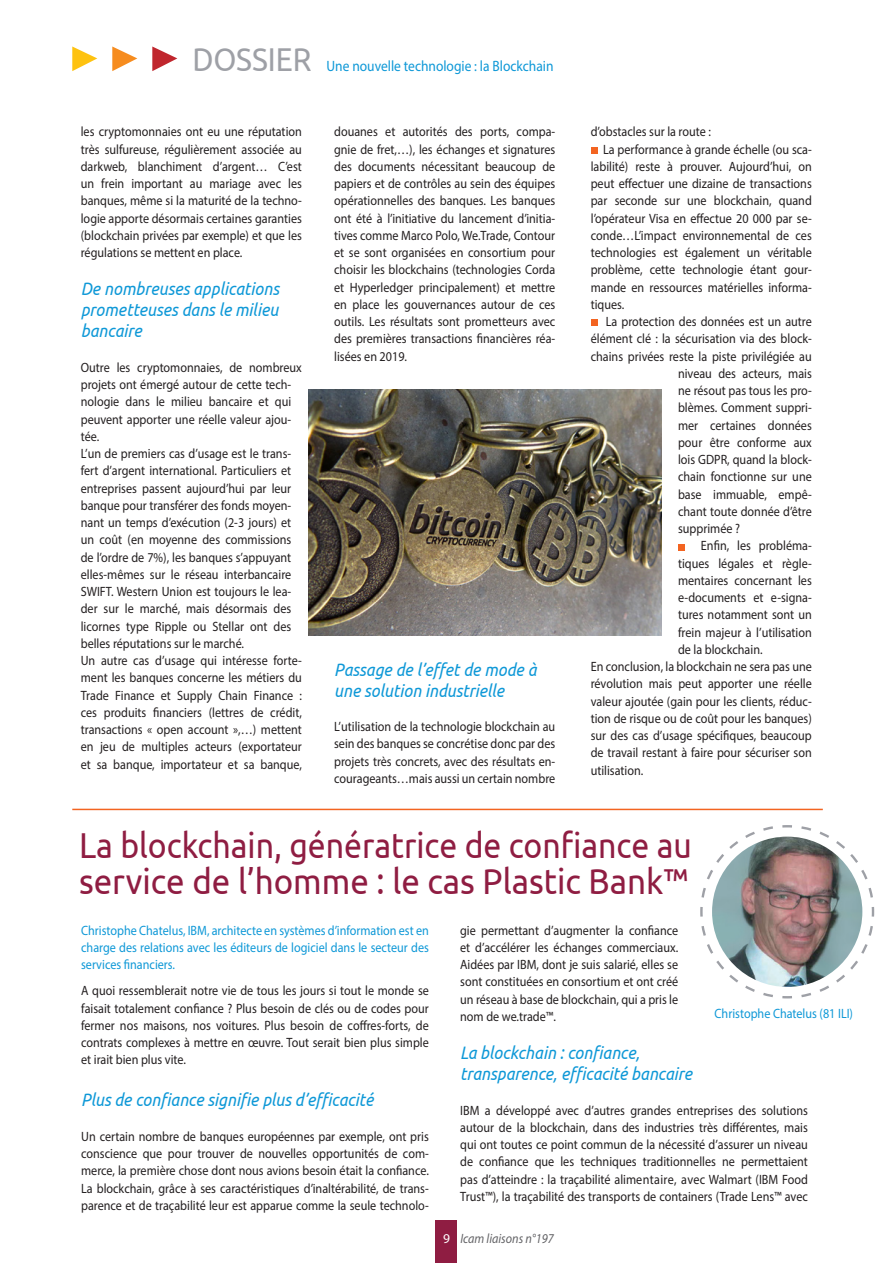
<style>
.page{position:relative;width:893px;height:1263px;background:#fff}
.page>*{position:absolute;margin:0;border:0;box-sizing:border-box;transform-origin:0 0}
.t1{font:36px "Ubuntu";color:#8f1d42;scale:.92 1}
.t2{font:33px "Ubuntu";color:#9ea0a6;scale:.9 1}
.t3{font:italic 18px/21px "Ubuntu";color:#0e98d7;scale:.9 1}
.t4{font:15px "Myriad Pro";color:#0e98d7;scale:.9 1}
.t5{font:13.5px/17.2px "Myriad Pro";color:#231f20;text-align:justify;scale:.9 1}
.t6{font:13.5px/17.2px "Myriad Pro";color:#0e98d7;text-align:justify;scale:.9 1}
.t7{font:italic 13.5px "Myriad Pro";color:#636366;scale:.9 1}
.t8{font:13.5px "Myriad Pro";color:#fff}
</style>
<div class="page">
<div style="left:436px;top:1220px;width:21px;height:43px;background:#8f1d42"></div>
<svg style="left:72px;top:47px;width:25px;height:24px"></svg>
<svg style="left:112px;top:47px;width:25px;height:24px"></svg>
<svg style="left:152px;top:47px;width:25px;height:24px"></svg>
<div style="left:591px;top:147px;width:6px;height:7px;background:#f36421"></div>
<div style="left:591px;top:319px;width:6px;height:7px;background:#f36421"></div>
<div style="left:678px;top:544px;width:7px;height:6px;background:#f36421"></div>
<img style="left:308px;top:389px;width:353px;height:247px">
<hr style="left:72px;top:809px;width:751px;height:1px;background:#f36421">
<svg style="left:700px;top:825px;width:175px;height:174px"></svg>
<img style="left:712px;top:837px;width:150px;height:150px;border-radius:75px">
<p class="t2" style="left:192px;top:39px;width:134px">DOSSIER</p>
<p class="t4" style="left:327px;top:57px;width:254px">Une nouvelle technologie : la Blockchain</p>
<p class="t5" style="left:81px;top:123px;width:247px">les cryptomonnaies ont eu une réputation très sulfureuse, régulièrement associée au darkweb, blanchiment d’argent… C’est un frein important au mariage avec les banques, même si la maturité de la techno&shy;logie apporte désormais certaines garanties (blockchain privées par exemple) et que les régulations se mettent en place.</p>
<p class="t3" style="left:81px;top:278px;width:222px;text-align:justify">De nombreuses applications prometteuses dans le milieu bancaire</p>
<p class="t5" style="left:81px;top:358px;width:247px;text-align:left">Outre les cryptomonnaies, de nombreux projets ont émergé autour de cette tech&shy;nologie dans le milieu bancaire et qui peuvent apporter une réelle valeur ajou&shy;tée.</p>
<p class="t5" style="left:81px;top:445px;width:235px">L’un de premiers cas d’usage est le trans&shy;fert d’argent international. Particuliers et entreprises passent aujourd’hui par leur banque pour transférer des fonds moyen&shy;nant un temps d’exécution (2-3 jours) et un coût (en moyenne des commissions de l’ordre de 7%), les banques s’appuyant elles-mêmes sur le réseau interbancaire SWIFT. Western Union est toujours le lea&shy;der sur le marché, mais désormais des licornes type Ripple ou Stellar ont des belles réputations sur le marché.</p>
<p class="t5" style="left:81px;top:652px;width:247px">Un autre cas d’usage qui intéresse forte&shy;ment les banques concerne les métiers du Trade Finance et Supply Chain Finance : ces produits financiers (lettres de crédit, transactions « open account »,…) mettent en jeu de multiples acteurs (exportateur et sa banque, importateur et sa banque,</p>
<p class="t5" style="left:334px;top:123px;width:247px">douanes et autorités des ports, compa&shy;gnie de fret,…), les échanges et signatures des documents nécessitant beaucoup de papiers et de contrôles au sein des équipes opérationnelles des banques. Les banques ont été à l’initiative du lancement d’initia&shy;tives comme Marco Polo, We.Trade, Contour et se sont organisées en consortium pour choisir les blockchains (technologies Corda et Hyperledger principalement) et mettre en place les gouvernances autour de ces outils. Les résultats sont prometteurs avec des premières transactions financières réa&shy;lisées en 2019.</p>
<p class="t3" style="left:334px;top:658px;width:226px">Passage de l’effet de mode à une solution industrielle</p>
<p class="t5" style="left:334px;top:718px;width:247px">L’utilisation de la technologie blockchain au sein des banques se concrétise donc par des projets très concrets, avec des résultats en&shy;courageants…mais aussi un certain nombre</p>
<p class="t5" style="left:591px;top:123px;width:135px">d’obstacles sur la route :</p>
<p class="t5" style="left:591px;top:140px;width:247px;text-indent:12px">La performance à grande échelle (ou sca&shy;labilité) reste à prouver. Aujourd’hui, on peut effectuer une dizaine de transactions par seconde sur une blockchain, quand l’opérateur Visa en effectue 20 000 par se&shy;conde…L’impact environnemental de ces technologies est également un véritable problème, cette technologie étant gour&shy;mande en ressources matérielles informa&shy;tiques.</p>
<p class="t5" style="left:606px;top:313px;width:230px">La protection des données est un autre</p>
<p class="t5" style="left:591px;top:330px;width:247px">élément clé : la sécurisation via des block-</p>
<p class="t5" style="left:591px;top:347px;width:247px">chains privées reste la piste privilégiée au</p>
<p class="t5" style="left:678px;top:365px;width:150px">niveau des acteurs, mais</p>
<p class="t5" style="left:678px;top:382px;width:150px">ne résout pas tous les pro-</p>
<p class="t5" style="left:678px;top:399px;width:150px">blèmes. Comment suppri-</p>
<p class="t5" style="left:678px;top:416px;width:150px">mer certaines données</p>
<p class="t5" style="left:678px;top:434px;width:150px">pour être conforme aux</p>
<p class="t5" style="left:678px;top:451px;width:150px">lois GDPR, quand la block-</p>
<p class="t5" style="left:678px;top:468px;width:150px">chain fonctionne sur une</p>
<p class="t5" style="left:678px;top:485px;width:150px">base immuable, empê-</p>
<p class="t5" style="left:678px;top:503px;width:150px">chant toute donnée d’être</p>
<p class="t5" style="left:678px;top:520px;width:70px">supprimée ?</p>
<p class="t5" style="left:678px;top:537px;width:150px;text-indent:23px">Enfin, les probléma&shy;tiques légales et règle&shy;mentaires concernant les e-documents et e-signa&shy;tures notamment sont un frein majeur à l’utilisation de la blockchain.</p>
<p class="t5" style="left:591px;top:658px;width:247px">En conclusion, la blockchain ne sera pas une révolution mais peut apporter une réelle valeur ajoutée (gain pour les clients, réduc&shy;tion de risque ou de coût pour les banques) sur des cas d’usage spécifiques, beaucoup de travail restant à faire pour sécuriser son utilisation.</p>
<p class="t1" style="left:79px;top:824px;width:667px">La blockchain, génératrice de confiance au</p>
<p class="t1" style="left:79px;top:860px;width:664px">service de l’homme : le cas Plastic Bank™</p>
<p class="t6" style="left:81px;top:921px;width:388px">Christophe Chatelus, IBM, architecte en systèmes d’information est en charge des relations avec les éditeurs de logiciel dans le secteur des services financiers.</p>
<p class="t5" style="left:81px;top:982px;width:388px">A quoi ressemblerait notre vie de tous les jours si tout le monde se faisait totalement confiance ? Plus besoin de clés ou de codes pour fermer nos maisons, nos voitures. Plus besoin de coffres-forts, de contrats complexes à mettre en œuvre. Tout serait bien plus simple et irait bien plus vite.</p>
<p class="t3" style="left:81px;top:1089px;width:326px">Plus de confiance signifie plus d’efficacité</p>
<p class="t5" style="left:81px;top:1127px;width:388px">Un certain nombre de banques européennes par exemple, ont pris conscience que pour trouver de nouvelles opportunités de com&shy;merce, la première chose dont nous avions besoin était la confiance.<br>La blockchain, grâce à ses caractéristiques d’inaltérabilité, de trans&shy;parence et de traçabilité leur est apparue comme la seule technolo-</p>
<p class="t5" style="left:460px;top:921px;width:244px">gie permettant d’augmenter la confiance et d’accélérer les échanges commerciaux.<br>Aidées par IBM, dont je suis salarié, elles se sont constituées en consortium et ont créé un réseau à base de blockchain, qui a pris le nom de we.trade™.</p>
<p class="t3" style="left:460px;top:1042px;width:259px">La blockchain : confiance, transparence, efficacité bancaire</p>
<p class="t5" style="left:460px;top:1101px;width:388px">IBM a développé avec d’autres grandes entreprises des solutions autour de la blockchain, dans des industries très différentes, mais qui ont toutes ce point commun de la nécessité d’assurer un niveau de confiance que les techniques traditionnelles ne permettaient pas d’atteindre : la traçabilité alimentaire, avec Walmart (IBM Food Trust™), la traçabilité des transports de containers (Trade Lens™ avec</p>
<p class="t6" style="left:715px;top:1005px;width:155px">Christophe Chatelus (81 ILI)</p>
<p class="t8" style="left:443px;top:1230px;width:8px">9</p>
<p class="t7" style="left:460px;top:1230px;width:105px">Icam liaisons n°197</p>
</div>
